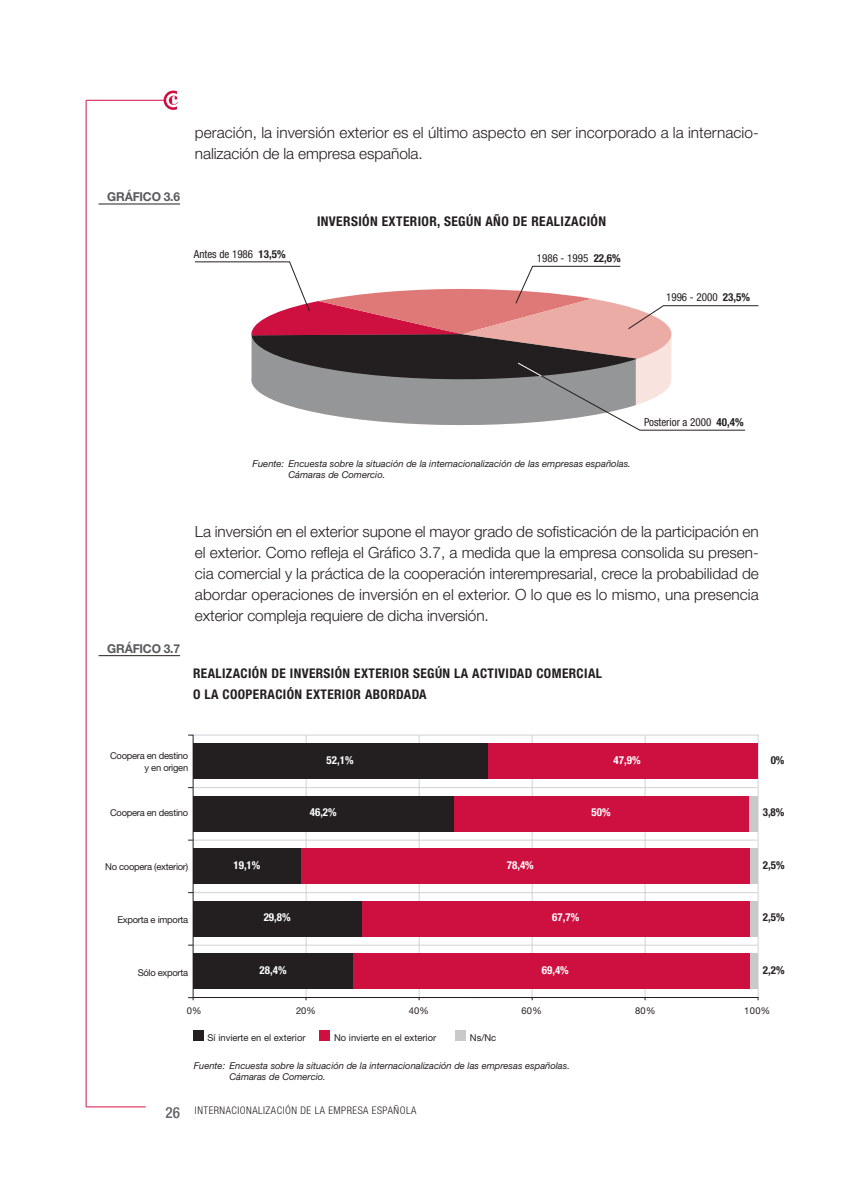
<style>
.page{position:relative;width:844px;height:1191px;background:#fff}
.page>*{position:absolute;margin:0;border:0;box-sizing:border-box;transform-origin:0 0}
.t1{font:300 15.4px/21px "Helvetica Neue";letter-spacing:.005em;color:#231f20}
.t2{font:700 condensed 13.47px "Helvetica Neue";letter-spacing:.03em;color:#231f20}
.t3{font:700 condensed 13.3px/21.3px "Helvetica Neue";letter-spacing:.03em;color:#231f20}
.t4{font:700 12.25px "Helvetica Neue";letter-spacing:-.015em;color:#58595b}
.t5{font:condensed 11.03px "Helvetica Neue";color:#231f20}
.t6{font:700 condensed 11.03px "Helvetica Neue";color:#fff}
.t7{font:700 condensed 11.03px "Helvetica Neue";color:#231f20}
.t8{font:300 condensed 10.5px "Helvetica Neue";letter-spacing:.05em;color:#231f20}
.t9{font:italic 9.45px/11px "Helvetica Neue";color:#231f20}
.t10{font:9.45px/11.4px "Helvetica Neue";letter-spacing:-.03em;color:#231f20;text-align:right}
.t11{font:9.45px "Helvetica Neue";color:#231f20}
.s1{font-weight:700}
.s2{font-weight:500;font-size:15.4px;color:#636466}
</style>
<div class="page">
<svg style="left:164px;top:91px;width:14px;height:19px"></svg>
<hr style="left:86px;top:100px;width:78px;height:1px;background:#d31145">
<hr style="left:86px;top:100px;width:1px;height:1006px;background:#d31145">
<hr style="left:86px;top:1106px;width:60px;height:1px;background:#d31145">
<hr style="left:98px;top:204px;width:82px;height:1px;background:#231f20">
<svg style="left:195px;top:261px;width:563px;height:170px"></svg>
<svg style="left:250px;top:288px;width:425px;height:138px"></svg>
<hr style="left:98px;top:655px;width:82px;height:1px;background:#231f20">
<hr style="left:531px;top:735px;width:1px;height:262px;background:#d1d2d4">
<hr style="left:644px;top:735px;width:1px;height:262px;background:#d1d2d4">
<hr style="left:306px;top:735px;width:1px;height:262px;background:#d1d2d4">
<hr style="left:418px;top:735px;width:1px;height:262px;background:#d1d2d4">
<div style="left:193px;top:953px;width:564px;height:36px;background:#ce1041"></div>
<hr style="left:757px;top:735px;width:1px;height:262px;background:#d1d2d4">
<svg style="left:188px;top:997px;width:6px;height:3px"></svg>
<hr style="left:193px;top:892px;width:564px;height:1px;background:#d1d2d4">
<hr style="left:193px;top:735px;width:565px;height:1px;background:#d1d2d4">
<div style="left:193px;top:1030px;width:10px;height:10px;background:#231f20"></div>
<div style="left:319px;top:1030px;width:11px;height:10px;background:#ce1041"></div>
<div style="left:455px;top:1030px;width:10px;height:10px;background:#c7c9cb"></div>
<hr style="left:193px;top:997px;width:565px;height:1px;background:#231f20">
<div style="left:193px;top:743px;width:564px;height:36px;background:#ce1041"></div>
<div style="left:750px;top:953px;width:7px;height:36px;background:#c7c9cb"></div>
<div style="left:193px;top:796px;width:564px;height:35px;background:#ce1041"></div>
<div style="left:193px;top:848px;width:564px;height:36px;background:#ce1041"></div>
<div style="left:193px;top:901px;width:564px;height:35px;background:#ce1041"></div>
<div style="left:193px;top:743px;width:294px;height:36px;background:#231f20"></div>
<div style="left:193px;top:796px;width:260px;height:35px;background:#231f20"></div>
<div style="left:748px;top:796px;width:9px;height:35px;background:#c7c9cb"></div>
<div style="left:193px;top:848px;width:108px;height:36px;background:#231f20"></div>
<div style="left:749px;top:848px;width:8px;height:36px;background:#c7c9cb"></div>
<div style="left:193px;top:901px;width:168px;height:35px;background:#231f20"></div>
<div style="left:749px;top:901px;width:8px;height:35px;background:#c7c9cb"></div>
<div style="left:193px;top:953px;width:160px;height:36px;background:#231f20"></div>
<hr style="left:193px;top:839px;width:564px;height:1px;background:#d1d2d4">
<hr style="left:193px;top:787px;width:564px;height:1px;background:#d1d2d4">
<hr style="left:193px;top:944px;width:564px;height:1px;background:#d1d2d4">
<hr style="left:193px;top:735px;width:1px;height:263px;background:#231f20">
<p class="t4" style="left:107px;top:193px;width:74px">GRÁFICO 3.6</p>
<p class="t1" style="left:195px;top:124px;width:565px">peración, la inversión exterior es el último aspecto en ser incorporado a la internacio&shy;nalización de la empresa española.</p>
<p class="t5" style="left:194px;top:250px;width:93px">Antes de 1986 <span class="s1">13,5%</span></p>
<p class="t2" style="left:317px;top:216px;width:290px">INVERSIÓN EXTERIOR, SEGÚN AÑO DE REALIZACIÓN</p>
<p class="t5" style="left:536px;top:254px;width:85px">1986 - 1995 <span class="s1">22,6%</span></p>
<p class="t5" style="left:666px;top:293px;width:85px">1996 - 2000 <span class="s1">23,5%</span></p>
<p class="t9" style="left:288px;top:459px;width:344px;text-indent:-36px">Fuente: Encuesta sobre la situación de la internacionalización de las empresas españolas.<br>Cámaras de Comercio.</p>
<p class="t5" style="left:643px;top:418px;width:101px">Posterior a 2000 <span class="s1">40,4%</span></p>
<p class="t4" style="left:107px;top:644px;width:74px">GRÁFICO 3.7</p>
<p class="t1" style="left:195px;top:523px;width:565px;text-align:justify">La inversión en el exterior supone el mayor grado de sofisticación de la participación en el exterior. Como refleja el Gráfico 3.7, a medida que la empresa consolida su presen&shy;cia comercial y la práctica de la cooperación interempresarial, crece la probabilidad de abordar operaciones de inversión en el exterior. O lo que es lo mismo, una presencia exterior compleja requiere de dicha inversión.</p>
<p class="t3" style="left:193px;top:664px;width:410px">REALIZACIÓN DE INVERSIÓN EXTERIOR SEGÚN LA ACTIVIDAD COMERCIAL<br>O LA COOPERACIÓN EXTERIOR ABORDADA</p>
<p class="t10" style="left:110px;top:751px;width:80px">Coopera en destino y en origen</p>
<p class="t6" style="left:326px;top:756px;width:28px">52,1%</p>
<p class="t6" style="left:613px;top:756px;width:28px">47,9%</p>
<p class="t7" style="left:770px;top:756px;width:15px">0%</p>
<p class="t10" style="left:110px;top:808px;width:80px">Coopera en destino</p>
<p class="t6" style="left:310px;top:808px;width:28px">46,2%</p>
<p class="t6" style="left:591px;top:808px;width:21px">50%</p>
<p class="t7" style="left:762px;top:808px;width:23px">3,8%</p>
<p class="t10" style="left:105px;top:861px;width:84px">No coopera (exterior)</p>
<p class="t6" style="left:233px;top:861px;width:28px">19,1%</p>
<p class="t6" style="left:506px;top:861px;width:28px">78,4%</p>
<p class="t7" style="left:762px;top:861px;width:23px">2,5%</p>
<p class="t10" style="left:117px;top:915px;width:72px">Exporta e importa</p>
<p class="t6" style="left:263px;top:913px;width:28px">29,8%</p>
<p class="t6" style="left:552px;top:913px;width:28px">67,7%</p>
<p class="t7" style="left:762px;top:913px;width:23px">2,5%</p>
<p class="t10" style="left:138px;top:967px;width:52px">Sólo exporta</p>
<p class="t6" style="left:259px;top:966px;width:28px">28,4%</p>
<p class="t6" style="left:541px;top:966px;width:28px">69,4%</p>
<p class="t7" style="left:762px;top:966px;width:23px">2,2%</p>
<p class="t10" style="left:187px;top:1005px;width:16px">0%</p>
<p class="t10" style="left:296px;top:1005px;width:21px">20%</p>
<p class="t10" style="left:409px;top:1005px;width:21px">40%</p>
<p class="t10" style="left:521px;top:1005px;width:22px">60%</p>
<p class="t10" style="left:634px;top:1005px;width:22px">80%</p>
<p class="t10" style="left:744px;top:1005px;width:27px">100%</p>
<p class="t11" style="left:207px;top:1033px;width:99px">Sí invierte en el exterior</p>
<p class="t11" style="left:334px;top:1033px;width:103px">No invierte en el exterior</p>
<p class="t10" style="left:470px;top:1032px;width:28px">Ns/Nc</p>
<p class="t9" style="left:229px;top:1061px;width:342px;text-indent:-36px">Fuente: Encuesta sobre la situación de la internacionalización de las empresas españolas.<br>Cámaras de Comercio.</p>
<p class="t8" style="left:166px;top:1106px;width:252px"><span class="s2">26</span> INTERNACIONALIZACIÓN DE LA EMPRESA ESPAÑOLA</p>
</div>
